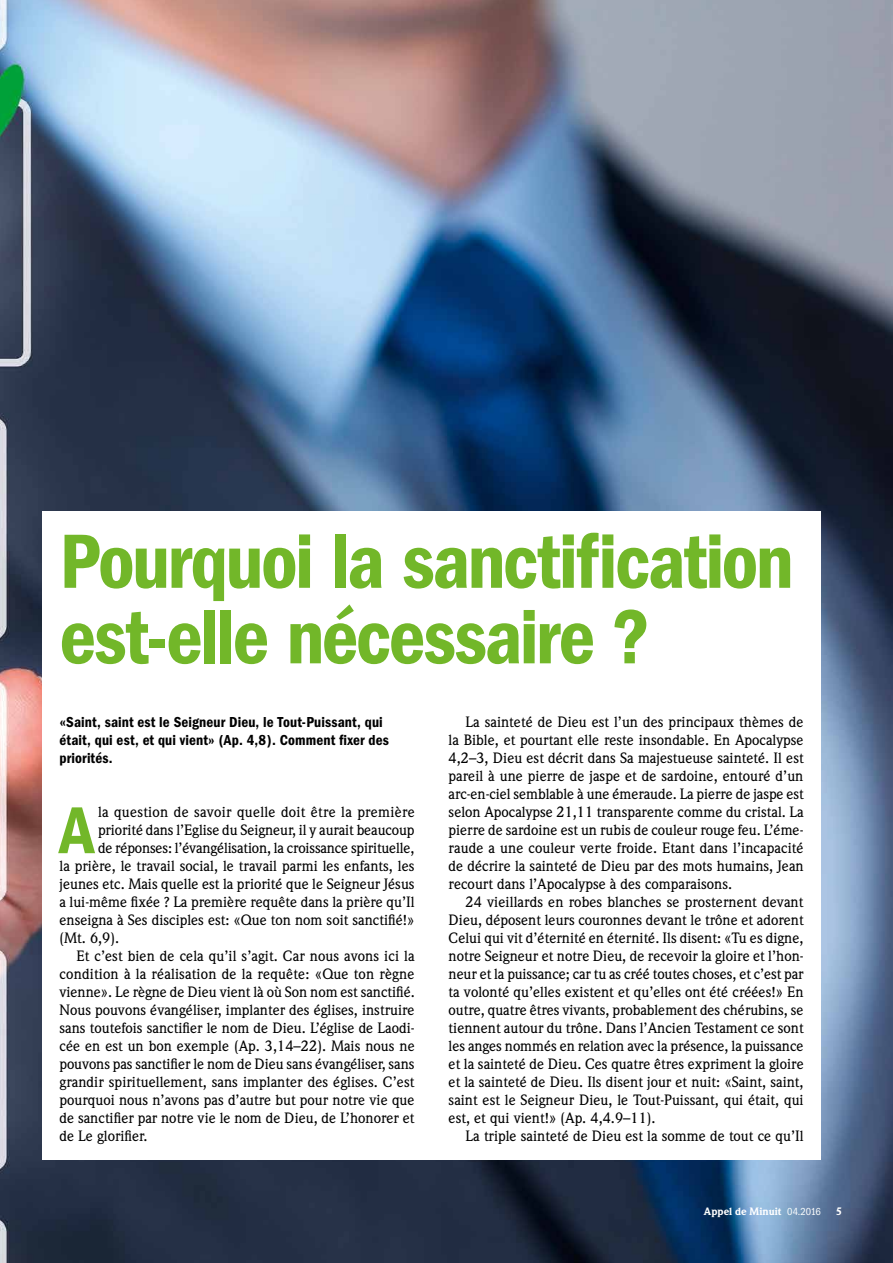
<style>
.page{position:relative;width:893px;height:1263px;background:#fff}
.page>*{position:absolute;margin:0;border:0;box-sizing:border-box;transform-origin:0 0}
.t1{font:600 condensed 79.5px/75.6px "Franklin Gothic";letter-spacing:-.03em;color:#72b729}
.t2{font:600 condensed 68.7px "Franklin Gothic";color:#72b729}
.t3{font:600 condensed 15px/18px "Franklin Gothic";letter-spacing:.005em;color:#000}
.t4{font:500 14.7px/18px "Weidemann";color:#000;text-align:justify}
.t5{font:900 10.5px "Weidemann";letter-spacing:-.005em;color:#fff}
.s1{font-family:"Franklin Gothic";font-weight:400;font-stretch:condensed}
</style>
<div class="page">
<img style="left:0;top:0;width:893px;height:1263px">
<div style="left:43px;top:511px;width:778px;height:648px;background:#fff"></div>
<h1 class="t1" style="left:60px;top:524px;width:736px">Pourquoi la sanctification est-elle nécessaire ?</h1>
<p class="t3" style="left:60px;top:713px;width:331px">«Saint, saint est le Seigneur Dieu, le Tout-Puissant, qui était, qui est, et qui vient» (Ap. 4,8). Comment fixer des priorités.</p>
<h2 class="t2" style="left:60px;top:791px;width:37px">A</h2>
<p class="t4" style="left:98px;top:803px;width:318px">la question de savoir quelle doit être la première</p>
<p class="t4" style="left:98px;top:821px;width:318px">priorité dans l’Eglise du Seigneur, il y aurait beaucoup</p>
<p class="t4" style="left:98px;top:839px;width:318px">de réponses: l’évangélisation, la croissance spirituelle,</p>
<p class="t4" style="left:60px;top:857px;width:357px">la prière, le travail social, le travail parmi les enfants, les</p>
<p class="t4" style="left:60px;top:875px;width:357px">jeunes etc. Mais quelle est la priorité que le Seigneur Jésus</p>
<p class="t4" style="left:60px;top:893px;width:357px">a lui-même fixée ? La première requête dans la prière qu’Il</p>
<p class="t4" style="left:60px;top:911px;width:357px">enseigna à Ses disciples est: «Que ton nom soit sanctifié!»</p>
<p class="t4" style="left:60px;top:929px;width:61px">(Mt. 6,9).</p>
<p class="t4" style="left:77px;top:947px;width:339px">Et c’est bien de cela qu’il s’agit. Car nous avons ici la</p>
<p class="t4" style="left:60px;top:965px;width:357px">condition à la réalisation de la requête: «Que ton règne</p>
<p class="t4" style="left:60px;top:983px;width:357px">vienne». Le règne de Dieu vient là où Son nom est sanctifié.</p>
<p class="t4" style="left:60px;top:1001px;width:357px">Nous pouvons évangéliser, implanter des églises, instruire</p>
<p class="t4" style="left:60px;top:1019px;width:357px">sans toutefois sanctifier le nom de Dieu. L’église de Laodi-</p>
<p class="t4" style="left:60px;top:1037px;width:357px">cée en est un bon exemple (Ap. 3,14–22). Mais nous ne</p>
<p class="t4" style="left:60px;top:1055px;width:356px">pouvons pas sanctifier le nom de Dieu sans évangéliser, sans</p>
<p class="t4" style="left:60px;top:1073px;width:356px">grandir spirituellement, sans implanter des églises. C’est</p>
<p class="t4" style="left:60px;top:1091px;width:357px">pourquoi nous n’avons pas d’autre but pour notre vie que</p>
<p class="t4" style="left:60px;top:1109px;width:356px">de sanctifier par notre vie le nom de Dieu, de L’honorer et</p>
<p class="t4" style="left:60px;top:1127px;width:89px">de Le glorifier.</p>
<p class="t4" style="left:449px;top:713px;width:357px;text-indent:17px">La sainteté de Dieu est l’un des principaux thèmes de la Bible, et pourtant elle reste insondable. En Apocalypse 4,2–3, Dieu est décrit dans Sa majestueuse sainteté. Il est pareil à une pierre de jaspe et de sardoine, entouré d’un arc-en-ciel semblable à une émeraude. La pierre de jaspe est selon Apocalypse 21,11 transparente comme du cristal. La pierre de sardoine est un rubis de couleur rouge feu. L’éme&shy;raude a une couleur verte froide. Etant dans l’incapacité de décrire la sainteté de Dieu par des mots humains, Jean recourt dans l’Apocalypse à des comparaisons.</p>
<p class="t4" style="left:449px;top:893px;width:357px;text-indent:17px">24 vieillards en robes blanches se prosternent devant Dieu, déposent leurs couronnes devant le trône et adorent Celui qui vit d’éternité en éternité. Ils disent: «Tu es digne, notre Seigneur et notre Dieu, de recevoir la gloire et l’hon&shy;neur et la puissance; car tu as créé toutes choses, et c’est par ta volonté qu’elles existent et qu’elles ont été créées!» En outre, quatre êtres vivants, probablement des chérubins, se tiennent autour du trône. Dans l’Ancien Testament ce sont les anges nommés en relation avec la présence, la puissance et la sainteté de Dieu. Ces quatre êtres expriment la gloire et la sainteté de Dieu. Ils disent jour et nuit: «Saint, saint, saint est le Seigneur Dieu, le Tout-Puissant, qui était, qui est, et qui vient!» (Ap. 4,4.9–11).</p>
<p class="t4" style="left:466px;top:1127px;width:339px">La triple sainteté de Dieu est la somme de tout ce qu’Il</p>
<p class="t5" style="left:704px;top:1204px;width:118px">Appel de Minuit <span class="s1">04.2016</span></p>
<p class="t5" style="left:836px;top:1204px;width:8px">5</p>
</div>
